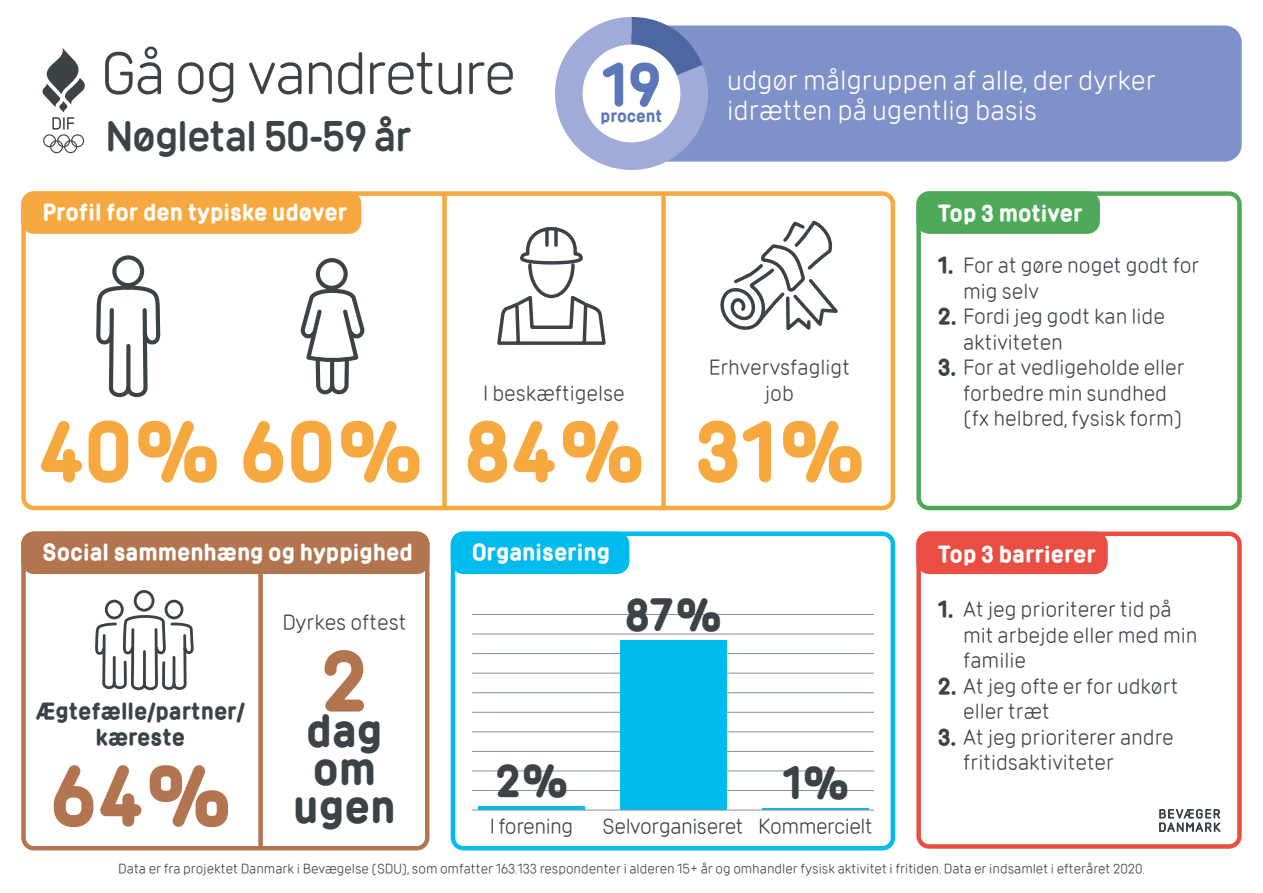
<style>
.page{position:relative;width:1263px;height:893px;background:#fff}
.page>*{position:absolute;margin:0;border:0;box-sizing:border-box;transform-origin:0 0}
.t1{font:700 75px "DIF";color:#f7a93f}
.t2{font:700 75px "DIF";color:#b3754f}
.t3{font:58.5px "DIF";letter-spacing:-.035em;color:#3b4347}
.t4{font:700 53.85px "DIF";color:#5b78bb}
.t5{font:700 40.5px/38.2px "DIF";color:#3b4347;text-align:center}
.t6{font:600 39px "DIF";letter-spacing:-.03em;color:#3b4347}
.t7{font:27px/30px "DIF";color:#fff}
.t8{font:21px/25.5px "DIF";color:#3b4347}
.t9{font:700 21px "DIF";color:#fff}
.t10{font:21px "DIF";letter-spacing:-.02em;color:#3b4347}
.t11{font:700 21px/25.5px "DIF";color:#3b4347;text-align:center}
.t12{font:700 15.3px "DIF";color:#5b78bb}
.t13{font:13.5px "DIF";color:#3b4347}
.s1{font-weight:700}
</style>
<div class="page">
<div style="left:629px;top:26px;width:613px;height:136px;background:#7e91c9;border-radius:17px"></div>
<div style="left:21px;top:191px;width:874px;height:319px;border:4px solid #f7a93f;border-radius:11px"></div>
<div style="left:21px;top:531px;width:408px;height:319px;border:4px solid #b3754f;border-radius:11px"></div>
<div style="left:21px;top:531px;width:408px;height:43px;background:#b3754f;border-radius:13px"></div>
<div style="left:451px;top:531px;width:444px;height:319px;border:4px solid #0be;border-radius:11px"></div>
<svg style="left:42px;top:48px;width:43px;height:105px"></svg>
<div style="left:916px;top:531px;width:326px;height:318px;border:4px solid #ea4e43;border-radius:11px"></div>
<div style="left:916px;top:191px;width:326px;height:319px;border:4px solid #4eaa59;border-radius:11px"></div>
<svg style="left:1159px;top:808px;width:62px;height:24px"></svg>
<div style="left:451px;top:531px;width:178px;height:43px;background:#0be;border-radius:13px"></div>
<svg style="left:720px;top:220px;width:118px;height:111px"></svg>
<svg style="left:96px;top:255px;width:65px;height:143px"></svg>
<svg style="left:300px;top:258px;width:65px;height:137px"></svg>
<div style="left:21px;top:191px;width:340px;height:43px;background:#f7a93f;border-radius:13px"></div>
<div style="left:916px;top:191px;width:184px;height:43px;background:#4eaa59;border-radius:13px"></div>
<div style="left:916px;top:531px;width:192px;height:43px;background:#ea4e43;border-radius:13px"></div>
<hr style="left:472px;top:790px;width:402px;height:1px;background:#83929b">
<hr style="left:472px;top:771px;width:402px;height:1px;background:#83929b">
<hr style="left:472px;top:751px;width:402px;height:1px;background:#83929b">
<hr style="left:472px;top:731px;width:402px;height:1px;background:#83929b">
<hr style="left:472px;top:712px;width:402px;height:1px;background:#83929b">
<hr style="left:472px;top:692px;width:402px;height:1px;background:#83929b">
<hr style="left:472px;top:673px;width:402px;height:1px;background:#83929b">
<hr style="left:472px;top:653px;width:402px;height:1px;background:#83929b">
<hr style="left:472px;top:634px;width:402px;height:1px;background:#83929b">
<hr style="left:472px;top:614px;width:402px;height:1px;background:#83929b">
<svg style="left:478px;top:806px;width:107px;height:4px"></svg>
<div style="left:620px;top:640px;width:106px;height:170px;background:#0be"></div>
<div style="left:258px;top:571px;width:5px;height:277px;background:#b3754f"></div>
<div style="left:442px;top:194px;width:5px;height:314px;background:#f7a93f"></div>
<div style="left:661px;top:194px;width:5px;height:314px;background:#f7a93f"></div>
<svg style="left:555px;top:17px;width:153px;height:153px"></svg>
<div style="left:583px;top:45px;width:97px;height:97px;background:#fff;border-radius:50%"></div>
<svg style="left:497px;top:227px;width:109px;height:118px"></svg>
<hr style="left:762px;top:808px;width:107px;height:2px;background:#0be">
<hr style="left:472px;top:810px;width:402px;height:1px;background:#83929b">
<svg style="left:95px;top:590px;width:99px;height:101px"></svg>
<h2 class="t3" style="left:102px;top:39px;width:415px">Gå og vandreture</h2>
<h3 class="t6" style="left:105px;top:111px;width:308px">Nøgletal 50-59 år</h3>
<p class="t9" style="left:43px;top:198px;width:306px">Profil for den typiske udøver</p>
<h3 class="t4" style="left:602px;top:49px;width:61px">19</h3>
<p class="t12" style="left:600px;top:106px;width:63px">procent</p>
<p class="t8" style="left:483px;top:380px;width:143px">I beskæftigelse</p>
<h1 class="t1" style="left:38px;top:402px;width:607px">40% 60% 84%</h1>
<p class="t9" style="left:43px;top:538px;width:372px">Social sammenhæng og hyppighed</p>
<p class="t9" style="left:472px;top:538px;width:140px">Organisering</p>
<p class="t7" style="left:727px;top:65px;width:430px">udgør målgruppen af alle, der dyrker idrætten på ugentlig basis</p>
<p class="t8" style="left:709px;top:354px;width:143px;text-align:center">Erhvervsfagligt job</p>
<h1 class="t1" style="left:695px;top:402px;width:170px">31%</h1>
<p class="t9" style="left:938px;top:200px;width:146px">Top 3 motiver</p>
<p class="t8" style="left:963px;top:252px;width:238px;text-indent:-26px"><span class="s1">1.</span> For at gøre noget godt for mig selv</p>
<p class="t8" style="left:963px;top:303px;width:203px;text-indent:-26px"><span class="s1">2.</span> Fordi jeg godt kan lide aktiviteten</p>
<p class="t8" style="left:963px;top:354px;width:223px;text-indent:-26px"><span class="s1">3.</span> For at vedligeholde eller forbedre min sundhed (fx helbred, fysisk form)</p>
<p class="t9" style="left:938px;top:540px;width:160px">Top 3 barrierer</p>
<p class="t11" style="left:36px;top:699px;width:210px">Ægtefælle/partner/ kæreste</p>
<h1 class="t2" style="left:50px;top:746px;width:182px">64%</h1>
<p class="t8" style="left:282px;top:609px;width:126px">Dyrkes oftest</p>
<h1 class="t2" style="left:321px;top:632px;width:49px">2</h1>
<h3 class="t5" style="left:293px;top:712px;width:104px">dag om ugen</h3>
<h3 class="t5" style="left:625px;top:596px;width:98px">87%</h3>
<h3 class="t5" style="left:495px;top:762px;width:74px">2%</h3>
<h3 class="t5" style="left:782px;top:764px;width:68px">1%</h3>
<p class="t10" style="left:490px;top:814px;width:85px">I forening</p>
<p class="t10" style="left:602px;top:814px;width:272px">Selvorganiseret Kommercielt</p>
<p class="t8" style="left:963px;top:597px;width:236px;text-indent:-26px"><span class="s1">1.</span> At jeg prioriterer tid på mit arbejde eller med min familie</p>
<p class="t8" style="left:963px;top:673px;width:217px;text-indent:-26px"><span class="s1">2.</span> At jeg ofte er for udkørt eller træt</p>
<p class="t8" style="left:963px;top:724px;width:212px;text-indent:-26px"><span class="s1">3.</span> At jeg prioriterer andre fritidsaktiviteter</p>
<p class="t13" style="left:118px;top:861px;width:1028px">Data er fra projektet Danmark i Bevægelse (SDU), som omfatter 163.133 respondenter i alderen 15+ år og omhandler fysisk aktivitet i fritiden. Data er indsamlet i efteråret 2020.</p>
</div>
